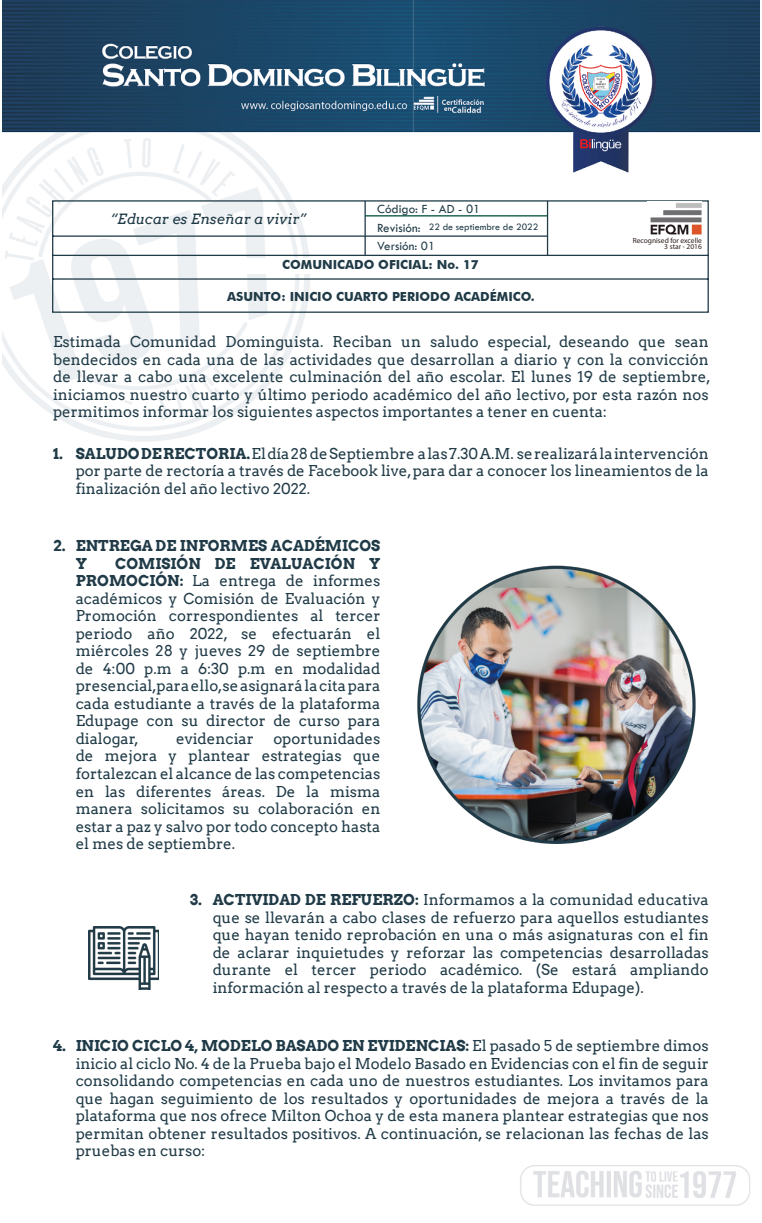
<style>
.page{position:relative;width:762px;height:1223px;background:#fff}
.page>*{position:absolute;margin:0;border:0;box-sizing:border-box;transform-origin:0 0}
.t1{font:15px/17.5px "Arvo";color:#203b47;text-align:justify}
.t2{font:700 15px/17.5px "Arvo";color:#203b47}
.t3{font:700 14.12px "Tw Cen";color:#203b47}
.t4{font:italic 14.12px "Arvo";color:#203b47}
.t5{font:13px "Tw Cen";color:#203b47}
.t6{font:700 12.5px "Futura BT";color:#203b47}
.t7{font:11.25px "Tw Cen";color:#203b47}
.t8{font:10px "Tw Cen";color:#203b47}
.t9{font:7.5px/6.8px "Myriad Pro";color:#291c19;text-align:right}
.s1{font-size:13px}
.s2{font-weight:700}
</style>
<div class="page">
<img style="left:2px;top:0;width:758px;height:1206px">
<svg style="left:51px;top:200px;width:658px;height:113px"></svg>
<hr style="left:547px;top:201px;width:1px;height:54px;background:#203b47">
<hr style="left:364px;top:201px;width:2px;height:54px;background:#203b47">
<hr style="left:365px;top:215px;width:182px;height:1px;background:#014f3b">
<img style="left:648px;top:202px;width:53px;height:34px">
<div style="left:423px;top:219px;width:121px;height:15px;background:#fff"></div>
<div style="left:236px;top:258px;width:298px;height:15px;background:#fff"></div>
<img style="left:88px;top:926px;width:70px;height:63px">
<img style="left:410px;top:558px;width:299px;height:285px">
<p class="t5" style="left:377px;top:201px;width:105px">Código: F - AD - 01</p>
<p class="t7" style="left:377px;top:222px;width:169px"><span class="s1">Revisión:</span> 06 de noviembre de 2021</p>
<p class="t3" style="left:239px;top:260px;width:283px">COMUNICADO No. 019 A PADRES DE FAMILIA.</p>
<p class="t4" style="left:111px;top:209px;width:197px">“Educar es Enseñar a vivir”</p>
<p class="t8" style="left:429px;top:221px;width:111px">22 de septiembre de 2022</p>
<p class="t5" style="left:377px;top:238px;width:59px">Versión: 01</p>
<p class="t6" style="left:282px;top:257px;width:198px">COMUNICADO OFICIAL: No. 17</p>
<p class="t6" style="left:227px;top:289px;width:309px">ASUNTO: INICIO CUARTO PERIODO ACADÉMICO.</p>
<p class="t9" style="left:633px;top:236px;width:71px">Recognised for excelle<br>3 star - 2016</p>
<p class="t1" style="left:53px;top:333px;width:659px">Estimada Comunidad Dominguista. Reciban un saludo especial, deseando que sean bendecidos en cada una de las actividades que desarrollan a diario y con la convicción de llevar a cabo una excelente culminación del año escolar. El lunes 19 de septiembre, iniciamos nuestro cuarto y último periodo académico del año lectivo, por esta razón nos permitimos informar los siguientes aspectos importantes a tener en cuenta:</p>
<p class="t1" style="left:76px;top:444px;width:635px;text-indent:-22px"><span class="s2">1. SALUDO DE RECTORIA.</span> El día 28 de Septiembre a las 7.30 A.M. se realizará la intervención por parte de rectoría a través de Facebook live, para dar a conocer los lineamientos de la finalización del año lectivo 2022.</p>
<p class="t2" style="left:76px;top:537px;width:306px;text-indent:-22px">2. ENTREGA DE INFORMES ACADÉMICOS<br>Y</p>
<p class="t1" style="left:76px;top:554px;width:306px;text-indent:39px"><span class="s2">COMISIÓN DE EVALUACIÓN Y PROMOCIÓN:</span> La entrega de informes académicos y Comisión de Evaluación y Promoción correspondientes al tercer periodo año 2022, se efectuarán el miércoles 28 y jueves 29 de septiembre de 4:00 p.m a 6:30 p.m en modalidad presencial,para ello,se asignará la cita para cada estudiante a través de la plataforma Edupage con su director de curso para dialogar,</p>
<p class="t1" style="left:76px;top:730px;width:306px;text-indent:198px">oportunidades de mejora y plantear estrategias que fortalezcan el alcance de las competencias en las diferentes áreas. De la misma manera solicitamos su colaboración en estar a paz y salvo por todo concepto hasta el mes de septiembre.</p>
<p class="t1" style="left:176px;top:730px;width:79px">evidenciar</p>
<p class="t1" style="left:213px;top:891px;width:498px;text-indent:-22px"><span class="s2">3. ACTIVIDAD DE REFUERZO:</span> Informamos a la comunidad educativa que se llevarán a cabo clases de refuerzo para aquellos estudiantes que hayan tenido reprobación en una o más asignaturas con el fin de aclarar inquietudes y reforzar las competencias desarrolladas durante el tercer periodo académico. (Se estará ampliando información al respecto a través de la plataforma Edupage).</p>
<p class="t1" style="left:76px;top:1037px;width:635px;text-indent:-22px"><span class="s2">4. INICIO CICLO 4, MODELO BASADO EN EVIDENCIAS:</span> El pasado 5 de septiembre dimos inicio al ciclo No. 4 de la Prueba bajo el Modelo Basado en Evidencias con el fin de seguir consolidando competencias en cada uno de nuestros estudiantes. Los invitamos para que hagan seguimiento de los resultados y oportunidades de mejora a través de la plataforma que nos ofrece Milton Ochoa y de esta manera plantear estrategias que nos permitan obtener resultados positivos. A continuación, se relacionan las fechas de las pruebas en curso:</p>
</div>
